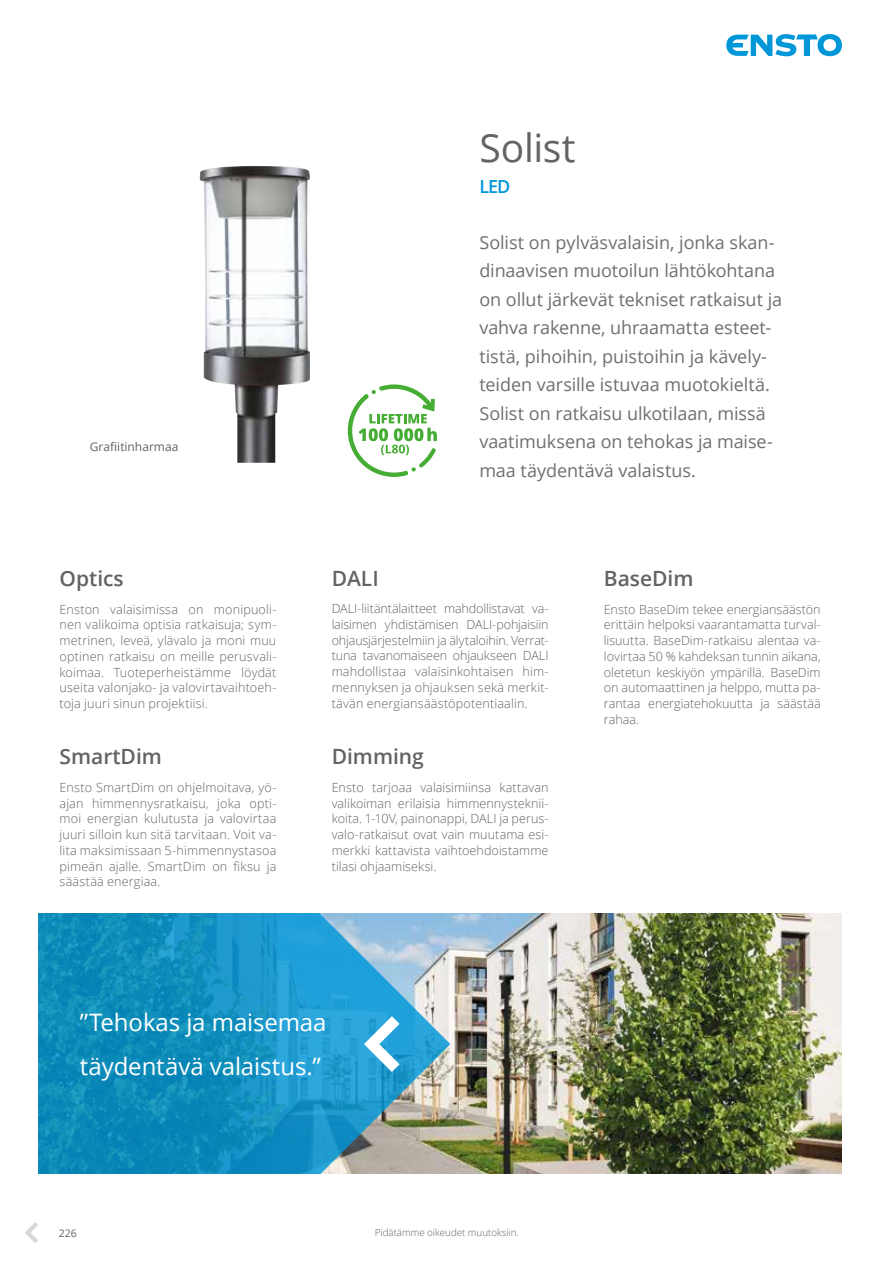
<style>
.page{position:relative;width:893px;height:1263px;background:#fff}
.page>*{position:absolute;margin:0;border:0;box-sizing:border-box;transform-origin:0 0}
.t1{font:39px "Open Sans";letter-spacing:-.01em;color:#646363}
.t2{font:24px/43.5px "Open Sans";letter-spacing:-.005em;color:#fff}
.t3{font:600 21px "Open Sans";color:#646363}
.t4{font:18px/28.5px "Open Sans";letter-spacing:-.005em;color:#706f6f}
.t5{font:600 18px "Open Sans";color:#0097d9}
.t6{font:300 12.6px/15.8px "Open Sans";letter-spacing:.01em;color:#646363;text-align:justify}
.t7{font:12px "Open Sans";color:#646363}
.t8{font:10.5px "Open Sans";color:#646363}
.t9{font:300 9.75px "Open Sans";color:#646363}
</style>
<div class="page">
<svg style="left:726px;top:34px;width:116px;height:22px"></svg>
<svg style="left:25px;top:1222px;width:13px;height:21px"></svg>
<img style="left:450px;top:914px;width:392px;height:260px">
<svg style="left:38px;top:914px;width:412px;height:260px;background:#2d98c2"></svg>
<svg style="left:364px;top:1016px;width:36px;height:56px"></svg>
<img style="left:200px;top:166px;width:110px;height:297px">
<svg style="left:348px;top:384px;width:89px;height:93px"></svg>
<h1 class="t1" style="left:479px;top:121px;width:98px">Solist</h1>
<p class="t7" style="left:90px;top:438px;width:90px">Grafiitinharmaa</p>
<h3 class="t3" style="left:60px;top:564px;width:66px">Optics</h3>
<p class="t6" style="left:60px;top:601px;width:218px">Enston valaisimissa on monipuoli&shy;nen valikoima optisia ratkaisuja; sym&shy;metrinen, leveä, ylävalo ja moni muu optinen ratkaisu on meille perusvali&shy;koimaa. Tuoteperheistämme löydät useita valonjako- ja valovirtavaihtoeh&shy;toja juuri sinun projektiisi.</p>
<h3 class="t3" style="left:60px;top:742px;width:104px">SmartDim</h3>
<p class="t6" style="left:60px;top:779px;width:218px">Ensto SmartDim on ohjelmoitava, yö&shy;ajan himmennysratkaisu, joka opti&shy;moi energian kulutusta ja valovirtaa juuri silloin kun sitä tarvitaan. Voit va&shy;lita maksimissaan 5-himmennystasoa pimeän ajalle. SmartDim on fiksu ja säästää energiaa.</p>
<h3 class="t5" style="left:479px;top:174px;width:33px">LED</h3>
<p class="t4" style="left:479px;top:228px;width:304px">Solist on pylväsvalaisin, jonka skan&shy;dinaavisen muotoilun lähtökohtana on ollut järkevät tekniset ratkaisut ja vahva rakenne, uhraamatta esteet&shy;tistä, pihoihin, puistoihin ja kävely&shy;teiden varsille istuvaa muotokieltä.<br>Solist on ratkaisu ulkotilaan, missä vaatimuksena on tehokas ja maise&shy;maa täydentävä valaistus.</p>
<h3 class="t3" style="left:332px;top:564px;width:49px">DALI</h3>
<p class="t6" style="left:332px;top:600px;width:218px">DALI-liitäntälaitteet mahdollistavat va&shy;laisimen yhdistämisen DALI-pohjaisiin ohjausjärjestelmiin ja älytaloihin. Verrat&shy;tuna tavanomaiseen ohjaukseen DALI mahdollistaa valaisinkohtaisen him&shy;mennyksen ja ohjauksen sekä merkit&shy;tävän energiansäästöpotentiaalin.</p>
<h3 class="t3" style="left:332px;top:742px;width:94px">Dimming</h3>
<p class="t6" style="left:332px;top:779px;width:218px">Ensto tarjoaa valaisimiinsa kattavan valikoiman erilaisia himmennysteknii&shy;koita. 1-10V, painonappi, DALI ja perus&shy;valo-ratkaisut ovat vain muutama esi&shy;merkki kattavista vaihtoehdoistamme tilasi ohjaamiseksi.</p>
<h3 class="t3" style="left:604px;top:564px;width:91px">BaseDim</h3>
<p class="t6" style="left:604px;top:601px;width:218px">Ensto BaseDim tekee energiansäästön erittäin helpoksi vaarantamatta turval&shy;lisuutta. BaseDim-ratkaisu alentaa va&shy;lovirtaa 50 % kahdeksan tunnin aikana, oletetun keskiyön ympärillä. BaseDim on automaattinen ja helppo, mutta pa&shy;rantaa energiatehokuutta ja säästää rahaa.</p>
<h2 class="t2" style="left:80px;top:1000px;width:248px">”Tehokas ja maisemaa täydentävä valaistus.”</h2>
<p class="t8" style="left:59px;top:1226px;width:20px">226</p>
<p class="t9" style="left:375px;top:1226px;width:145px">Pidätämme oikeudet muutoksiin.</p>
</div>
